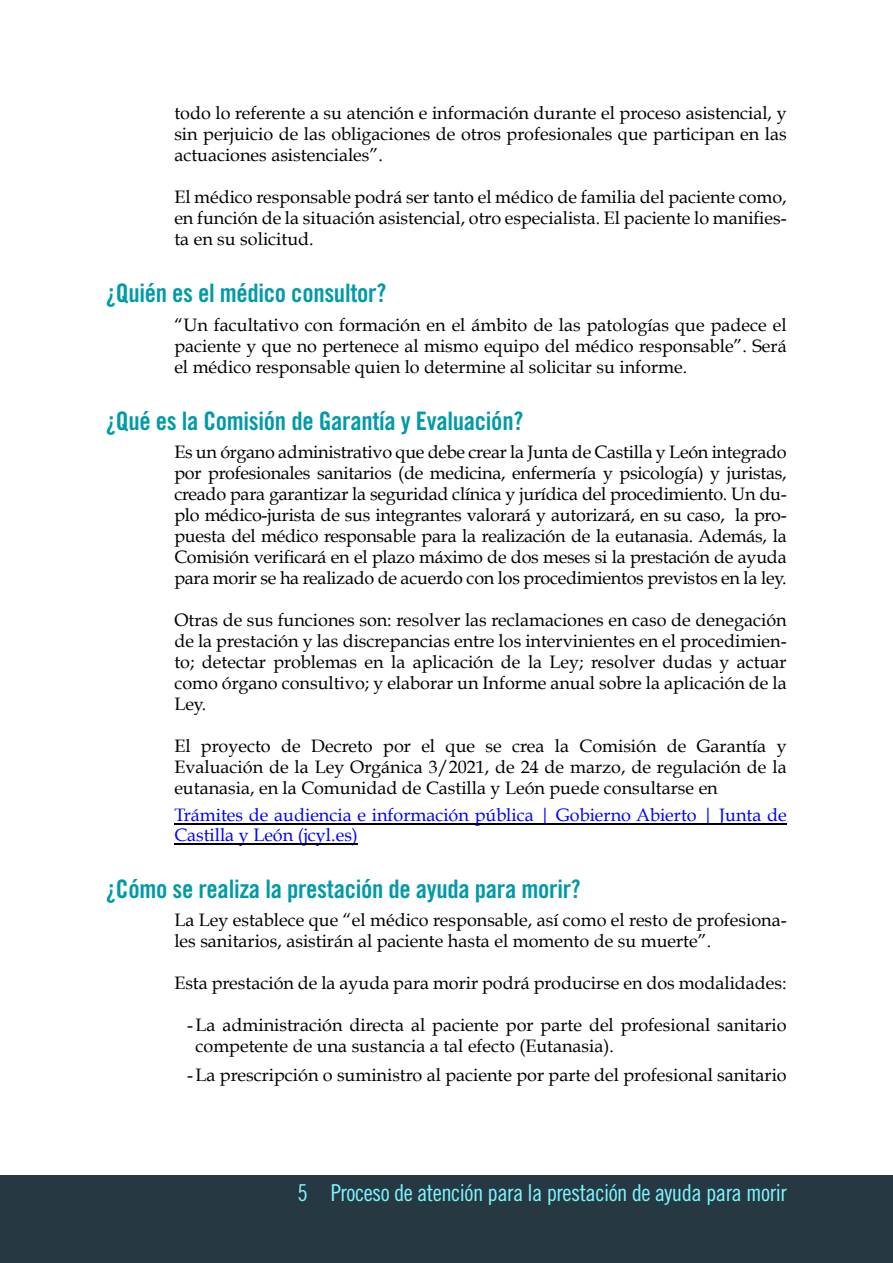
<style>
.page{position:relative;width:893px;height:1263px;background:#fff}
.page>*{position:absolute;margin:0;border:0;box-sizing:border-box;transform-origin:0 0}
.t1{font:25.5px "Trade Gothic LT Std Bd Cn 20";letter-spacing:-.01em;color:#009aa9}
.t2{font:23.25px "Trade Gothic LT Std Cn 18";letter-spacing:-.02em;color:#7ff5ff}
.t3{font:18px/21px "Book Antiqua";color:#000;text-align:justify}
.t4{font:18px/19.4px "Book Antiqua";color:#00f}
</style>
<div class="page">
<div style="left:0;top:1175px;width:893px;height:88px;background:#263841"></div>
<hr style="left:174px;top:824px;width:613px;height:1px;background:#000">
<hr style="left:174px;top:843px;width:184px;height:1px;background:#000">
<p class="t3" style="left:174px;top:105px;width:614px">todo lo referente a su atención e información durante el proceso asistencial, y sin perjuicio de las obligaciones de otros profesionales que participan en las actuaciones asistenciales”.</p>
<p class="t3" style="left:174px;top:189px;width:614px">El médico responsable podrá ser tanto el médico de familia del paciente como, en función de la situación asistencial, otro especialista. El paciente lo manifies&shy;ta en su solicitud.</p>
<h1 class="t1" style="left:106px;top:284px;width:281px">¿Quién es el médico consultor?</h1>
<p class="t3" style="left:174px;top:316px;width:614px">“Un facultativo con formación en el ámbito de las patologías que padece el paciente y que no pertenece al mismo equipo del médico responsable”. Será el médico responsable quien lo determine al solicitar su informe.</p>
<h1 class="t1" style="left:106px;top:411px;width:418px">¿Qué es la Comisión de Garantía y Evaluación?</h1>
<p class="t3" style="left:174px;top:444px;width:614px">Es un órgano administrativo que debe crear la Junta de Castilla y León integrado por profesionales sanitarios (de medicina, enfermería y psicología) y juristas, creado para garantizar la seguridad clínica y jurídica del procedimiento. Un du&shy;plo médico-jurista de sus integrantes valorará y autorizará, en su caso, la pro&shy;puesta del médico responsable para la realización de la eutanasia. Además, la Comisión verificará en el plazo máximo de dos meses si la prestación de ayuda para morir se ha realizado de acuerdo con los procedimientos previstos en la ley.</p>
<p class="t3" style="left:174px;top:612px;width:614px">Otras de sus funciones son: resolver las reclamaciones en caso de denegación de la prestación y las discrepancias entre los intervinientes en el procedimien&shy;to; detectar problemas en la aplicación de la Ley; resolver dudas y actuar como órgano consultivo; y elaborar un Informe anual sobre la aplicación de la Ley.</p>
<p class="t3" style="left:174px;top:738px;width:614px">El proyecto de Decreto por el que se crea la Comisión de Garantía y Evaluación de la Ley Orgánica 3/2021, de 24 de marzo, de regulación de la eutanasia, en la Comunidad de Castilla y León puede consultarse en</p>
<p class="t4" style="left:174px;top:808px;width:614px">Trámites de audiencia e información pública | Gobierno Abierto | Junta de<br>Castilla y León (jcyl.es)</p>
<h1 class="t1" style="left:106px;top:879px;width:476px">¿Cómo se realiza la prestación de ayuda para morir?</h1>
<p class="t3" style="left:174px;top:912px;width:614px">La Ley establece que “el médico responsable, así como el resto de profesiona&shy;les sanitarios, asistirán al paciente hasta el momento de su muerte”.</p>
<p class="t3" style="left:174px;top:975px;width:614px">Esta prestación de la ayuda para morir podrá producirse en dos modalidades:</p>
<p class="t3" style="left:196px;top:1017px;width:593px;text-indent:-9px">-La administración directa al paciente por parte del profesional sanitario competente de una sustancia a tal efecto (Eutanasia).</p>
<p class="t3" style="left:187px;top:1066px;width:601px">-La prescripción o suministro al paciente por parte del profesional sanitario</p>
<p class="t2" style="left:298px;top:1184px;width:491px">5 Proceso de atención para la prestación de ayuda para morir</p>
</div>
